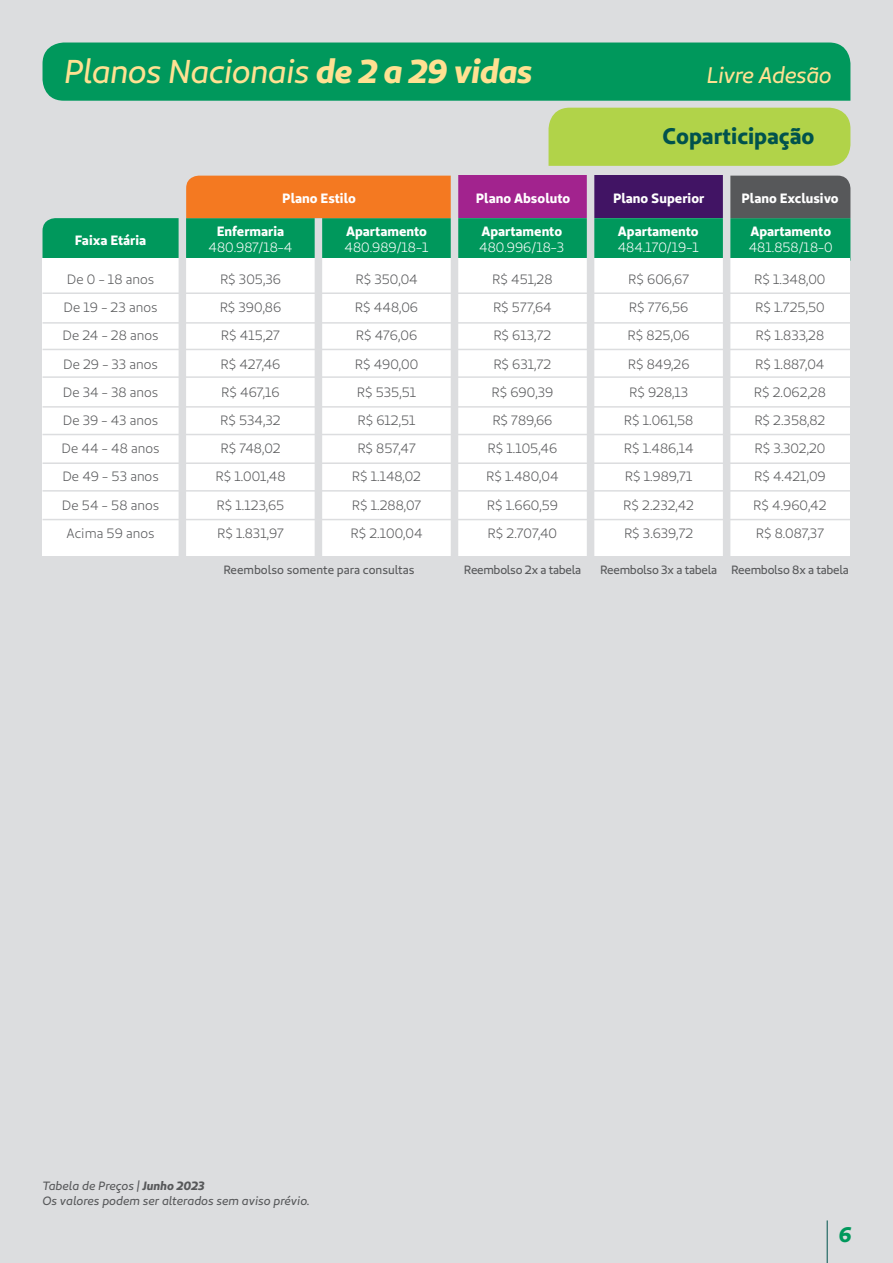
<style>
.page{position:relative;width:893px;height:1263px;background:#dcdddf}
.page>*{position:absolute;margin:0;border:0;box-sizing:border-box;transform-origin:0 0}
.t1{font:italic 33px "Unimed Sans 2020 Regular";letter-spacing:-.02em;color:#ffe192}
.t2{font:22.5px "Unimed Sans 2020 Bold";color:#00524d}
.t3{font:italic 22.5px "Unimed Sans 2020 Regular";letter-spacing:-.02em;color:#ffe192}
.t4{font:italic 21px "Unimed Sans 2020 Bold";color:#00985c}
.t5{font:13.5px/28.2px "Unimed Sans 2020 Book";color:#57585a;text-align:center}
.t6{font:13.5px "Unimed Sans 2020 Bold";color:#fff}
.t7{font:13.5px "Unimed Sans 2020 Book";color:#fff}
.t8{font:italic 12px/14.4px "Unimed Sans 2020 Regular";color:#57585a}
.t9{font:12px "Unimed Sans 2020 Regular";letter-spacing:-.02em;color:#57585a}
.t10{font:12px "Unimed Sans 2020 Regular";color:#57585a}
.s1{font-family:"Unimed Sans 2020 Bold"}
</style>
<div class="page">
<div style="left:43px;top:43px;width:807px;height:58px;background:#00985c"></div>
<div style="left:549px;top:108px;width:301px;height:58px;background:#b1d349"></div>
<hr style="left:827px;top:1220px;width:1px;height:43px;background:#00524d">
<div style="left:43px;top:258px;width:807px;height:298px;background:#fff"></div>
<svg style="left:43px;top:176px;width:807px;height:85px;background:#5f8368"></svg>
<div style="left:179px;top:164px;width:7px;height:397px;background:#dcdddf"></div>
<div style="left:315px;top:218px;width:7px;height:343px;background:#dcdddf"></div>
<div style="left:451px;top:168px;width:7px;height:393px;background:#dcdddf"></div>
<div style="left:587px;top:170px;width:7px;height:391px;background:#dcdddf"></div>
<div style="left:723px;top:171px;width:7px;height:390px;background:#dcdddf"></div>
<hr style="left:43px;top:322px;width:807px;height:2px;background:#dcdddf">
<hr style="left:43px;top:292px;width:807px;height:2px;background:#dcdddf">
<hr style="left:43px;top:349px;width:807px;height:1px;background:#dcdddf">
<hr style="left:43px;top:376px;width:807px;height:2px;background:#dcdddf">
<hr style="left:43px;top:406px;width:807px;height:2px;background:#dcdddf">
<hr style="left:43px;top:434px;width:807px;height:1px;background:#dcdddf">
<hr style="left:43px;top:462px;width:807px;height:2px;background:#dcdddf">
<hr style="left:43px;top:490px;width:807px;height:2px;background:#dcdddf">
<hr style="left:43px;top:519px;width:807px;height:1px;background:#dcdddf">
<h1 class="t1" style="left:64px;top:50px;width:470px">Planos Nacionais <span class="s1">de 2 a 29 vidas</span></h1>
<h2 class="t3" style="left:706px;top:61px;width:127px">Livre Adesão</h2>
<p class="t6" style="left:282px;top:189px;width:75px">Plano Estilo</p>
<h2 class="t2" style="left:663px;top:121px;width:153px">Coparticipação</h2>
<p class="t6" style="left:476px;top:189px;width:96px">Plano Absoluto</p>
<p class="t6" style="left:613px;top:189px;width:93px">Plano Superior</p>
<p class="t6" style="left:741px;top:189px;width:99px">Plano Exclusivo</p>
<p class="t6" style="left:217px;top:222px;width:69px">Enfermaria</p>
<p class="t7" style="left:209px;top:239px;width:85px">480.987/18-4</p>
<p class="t6" style="left:346px;top:222px;width:82px">Apartamento</p>
<p class="t7" style="left:345px;top:239px;width:85px">480.989/18-1</p>
<p class="t6" style="left:481px;top:222px;width:82px">Apartamento</p>
<p class="t7" style="left:479px;top:239px;width:87px">480.996/18-3</p>
<p class="t6" style="left:618px;top:222px;width:82px">Apartamento</p>
<p class="t7" style="left:618px;top:239px;width:83px">484.170/19-1</p>
<p class="t6" style="left:750px;top:222px;width:82px">Apartamento</p>
<p class="t7" style="left:749px;top:239px;width:85px">481.858/18-0</p>
<p class="t6" style="left:75px;top:231px;width:73px">Faixa Etária</p>
<p class="t5" style="left:62px;top:265px;width:99px">De 0 - 18 anos<br>De 19 - 23 anos<br>De 24 - 28 anos<br>De 29 - 33 anos<br>De 34 - 38 anos<br>De 39 - 43 anos<br>De 44 - 48 anos<br>De 49 - 53 anos<br>De 54 - 58 anos<br>Acima 59 anos</p>
<p class="t5" style="left:215px;top:265px;width:72px">R$ 305,36<br>R$ 390,86<br>R$ 415,27<br>R$ 427,46<br>R$ 467,16<br>R$ 534,32<br>R$ 748,02<br>R$ 1.001,48<br>R$ 1.123,65<br>R$ 1.831,97</p>
<p class="t5" style="left:350px;top:265px;width:74px">R$ 350,04<br>R$ 448,06<br>R$ 476,06<br>R$ 490,00<br>R$ 535,51<br>R$ 612,51<br>R$ 857,47<br>R$ 1.148,02<br>R$ 1.288,07<br>R$ 2.100,04</p>
<p class="t5" style="left:486px;top:265px;width:74px">R$ 451,28<br>R$ 577,64<br>R$ 613,72<br>R$ 631,72<br>R$ 690,39<br>R$ 789,66<br>R$ 1.105,46<br>R$ 1.480,04<br>R$ 1.660,59<br>R$ 2.707,40</p>
<p class="t5" style="left:623px;top:265px;width:72px">R$ 606,67<br>R$ 776,56<br>R$ 825,06<br>R$ 849,26<br>R$ 928,13<br>R$ 1.061,58<br>R$ 1.486,14<br>R$ 1.989,71<br>R$ 2.232,42<br>R$ 3.639,72</p>
<p class="t5" style="left:753px;top:265px;width:75px;text-align:left">R$ 1.348,00<br>R$ 1.725,50<br>R$ 1.833,28<br>R$ 1.887,04<br>R$ 2.062,28<br>R$ 2.358,82<br>R$ 3.302,20<br>R$ 4.421,09<br>R$ 4.960,42<br>R$ 8.087,37</p>
<p class="t10" style="left:223px;top:562px;width:193px">Reembolso somente para consultas</p>
<p class="t9" style="left:464px;top:562px;width:119px">Reembolso 2x a tabela</p>
<p class="t9" style="left:600px;top:562px;width:250px">Reembolso 3x a tabela Reembolso 8x a tabela</p>
<p class="t8" style="left:43px;top:1179px;width:269px">Tabela de Preços | <span class="s1">Junho 2023<br></span>Os valores podem ser alterados sem aviso prévio.</p>
<h3 class="t4" style="left:838px;top:1220px;width:15px">6</h3>
</div>
